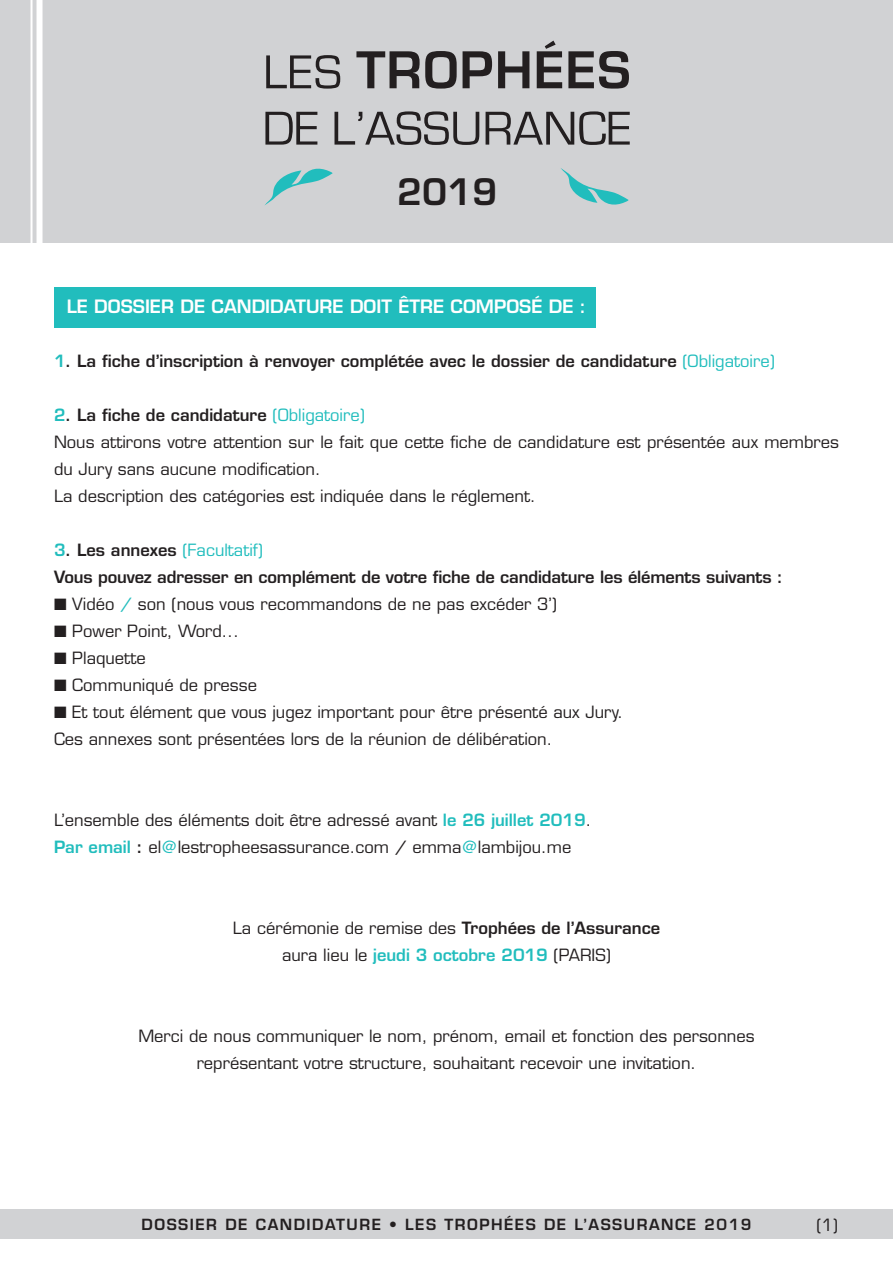
<style>
.page{position:relative;width:893px;height:1263px;background:#fff}
.page>*{position:absolute;margin:0;border:0;box-sizing:border-box;transform-origin:0 0}
.t1{font:700 40.05px "Eurostile";color:#231f20}
.t2{font:600 18px "Eurostile LT Std";color:#fff}
.t3{font:16.5px/27px "Eurostile LT Std";color:#231f20}
.t4{font:600 16.5px/27px "Eurostile LT Std";letter-spacing:-.01em;color:#231f20}
.t5{font:600 15px "Eurostile LT Std";letter-spacing:.1em;color:#231f20}
.s1{color:#21bdbd}
.s2{font-weight:400;color:#21bdbd}
.s3{font-weight:600;color:#21bdbd}
.s4{font-weight:600}
</style>
<div class="page">
<div style="left:54px;top:287px;width:541px;height:40px;background:#21bdbd"></div>
<div style="left:0;top:0;width:893px;height:242px;background:#d1d2d4"></div>
<div style="left:37px;top:0;width:6px;height:255px;background:#fff"></div>
<hr style="left:31px;top:0;width:2px;height:255px;background:#fff">
<div style="left:0;top:1209px;width:893px;height:30px;background:#d1d2d4"></div>
<svg style="left:266px;top:55px;width:74px;height:34px"></svg>
<svg style="left:356px;top:51px;width:101px;height:38px"></svg>
<svg style="left:463px;top:51px;width:29px;height:37px"></svg>
<svg style="left:498px;top:51px;width:31px;height:37px"></svg>
<svg style="left:537px;top:41px;width:25px;height:47px"></svg>
<svg style="left:568px;top:51px;width:61px;height:38px"></svg>
<svg style="left:265px;top:112px;width:52px;height:33px"></svg>
<svg style="left:334px;top:111px;width:145px;height:34px"></svg>
<svg style="left:486px;top:111px;width:144px;height:34px"></svg>
<svg style="left:265px;top:168px;width:68px;height:37px"></svg>
<svg style="left:560px;top:168px;width:69px;height:37px"></svg>
<h1 class="t1" style="left:397px;top:163px;width:102px">2019</h1>
<p class="t2" style="left:67px;top:295px;width:521px">LE DOSSIER DE CANDIDATURE DOIT ÊTRE COMPOSÉ DE :</p>
<p class="t4" style="left:54px;top:348px;width:722px"><span class="s1">1</span>. La fiche d’inscription à renvoyer complétée avec le dossier de candidature <span class="s2">(Obligatoire)</span></p>
<p class="t3" style="left:54px;top:402px;width:787px"><span class="s3">2</span><span class="s4">. La fiche de candidature</span> <span class="s1">(Obligatoire)<br></span>Nous attirons votre attention sur le fait que cette fiche de candidature est présentée aux membres du Jury sans aucune modification.<br>La description des catégories est indiquée dans le réglement.</p>
<p class="t4" style="left:54px;top:537px;width:730px"><span class="s1">3</span>. Les annexes <span class="s2">(Facultatif)<br></span>Vous pouvez adresser en complément de votre fiche de candidature les éléments suivants :</p>
<p class="t3" style="left:54px;top:591px;width:505px">■ Vidéo <span class="s1">/</span> son (nous vous recommandons de ne pas excéder 3’)</p>
<p class="t3" style="left:54px;top:618px;width:187px">■ Power Point, Word...</p>
<p class="t3" style="left:54px;top:645px;width:93px">■ Plaquette</p>
<p class="t3" style="left:54px;top:672px;width:204px">■ Communiqué de presse</p>
<p class="t3" style="left:54px;top:699px;width:571px">■ Et tout élément que vous jugez important pour être présenté aux Jury.<br>Ces annexes sont présentées lors de la réunion de délibération.</p>
<p class="t3" style="left:54px;top:807px;width:539px">L’ensemble des éléments doit être adressé avant <span class="s3">le 26 juillet 2019</span>.<br><span class="s3">Par email</span> <span class="s4">:</span> el<span class="s1">@</span>lestropheesassurance.com / emma<span class="s1">@</span>lambijou.me</p>
<p class="t3" style="left:233px;top:915px;width:429px;text-align:center">La cérémonie de remise des <span class="s4">Trophées de l’Assurance </span>aura lieu le <span class="s3">jeudi 3 octobre 2019</span> (PARIS)</p>
<p class="t3" style="left:138px;top:1023px;width:618px;text-align:center">Merci de nous communiquer le nom, prénom, email et fonction des personnes représentant votre structure, souhaitant recevoir une invitation.</p>
<p class="t5" style="left:142px;top:1215px;width:611px">DOSSIER DE CANDIDATURE • LES TROPHÉES DE L’ASSURANCE 2019</p>
<p class="t3" style="left:816px;top:1211px;width:23px">(1)</p>
</div>
